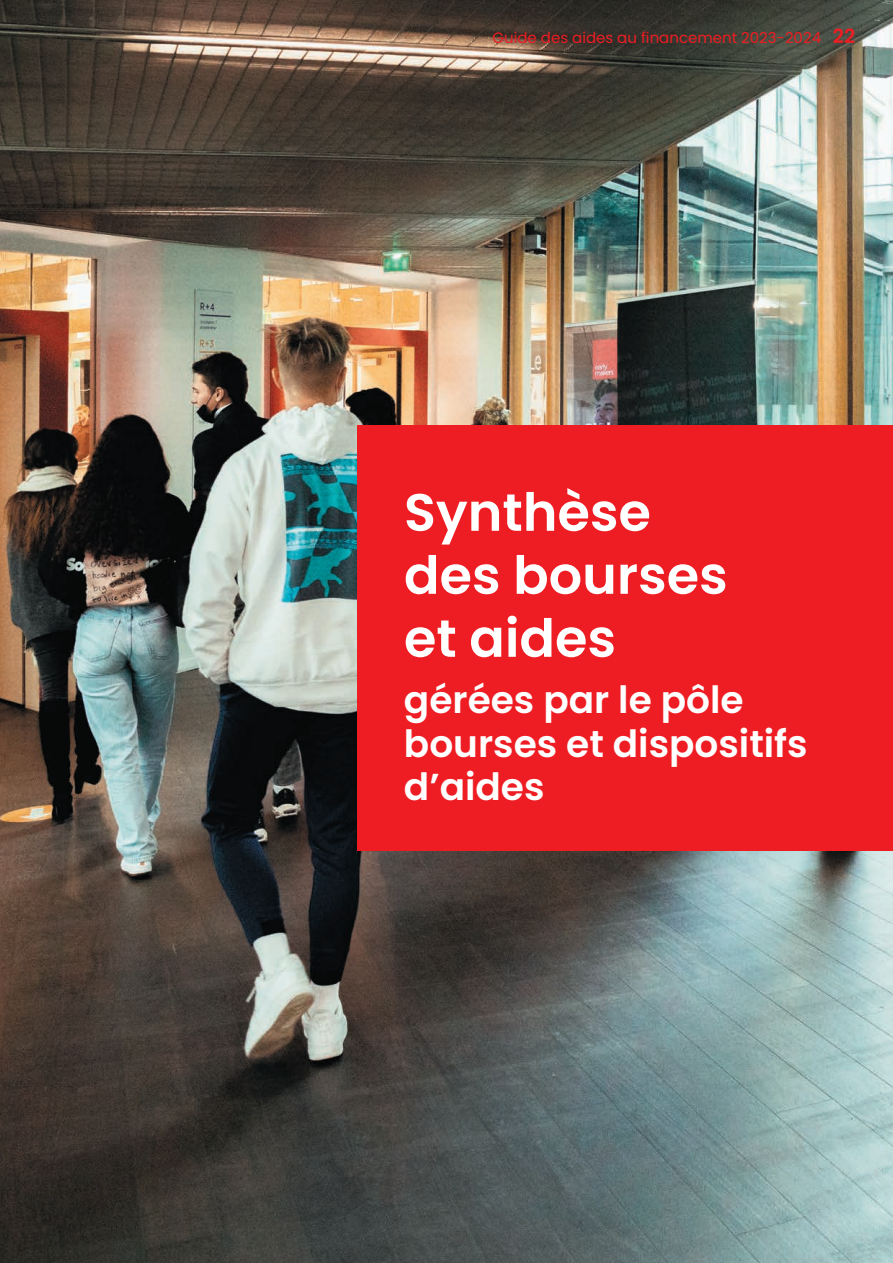
<style>
.page{position:relative;width:893px;height:1263px;background:#fff}
.page>*{position:absolute;margin:0;border:0;box-sizing:border-box;transform-origin:0 0}
.t1{font:600 52.5px/63px "Poppins";color:#fff}
.t2{font:600 37.5px/43.5px "Poppins";color:#fff}
.t3{font:15px "Poppins";color:#ee1d23}
.s1{font-weight:600;font-size:19.5px}
</style>
<div class="page">
<img style="left:0;top:0;width:893px;height:1263px">
<div style="left:357px;top:425px;width:536px;height:425px;background:#ee1d23"></div>
<p class="t3" style="left:492px;top:29px;width:364px">Guide des aides au financement 2023-2024 <span class="s1">22</span></p>
<h1 class="t1" style="left:404px;top:481px;width:325px">Synthèse des bourses et aides</h1>
<p class="t2" style="left:404px;top:678px;width:405px">gérées par le pôle bourses et dispositifs d’aides</p>
</div>
